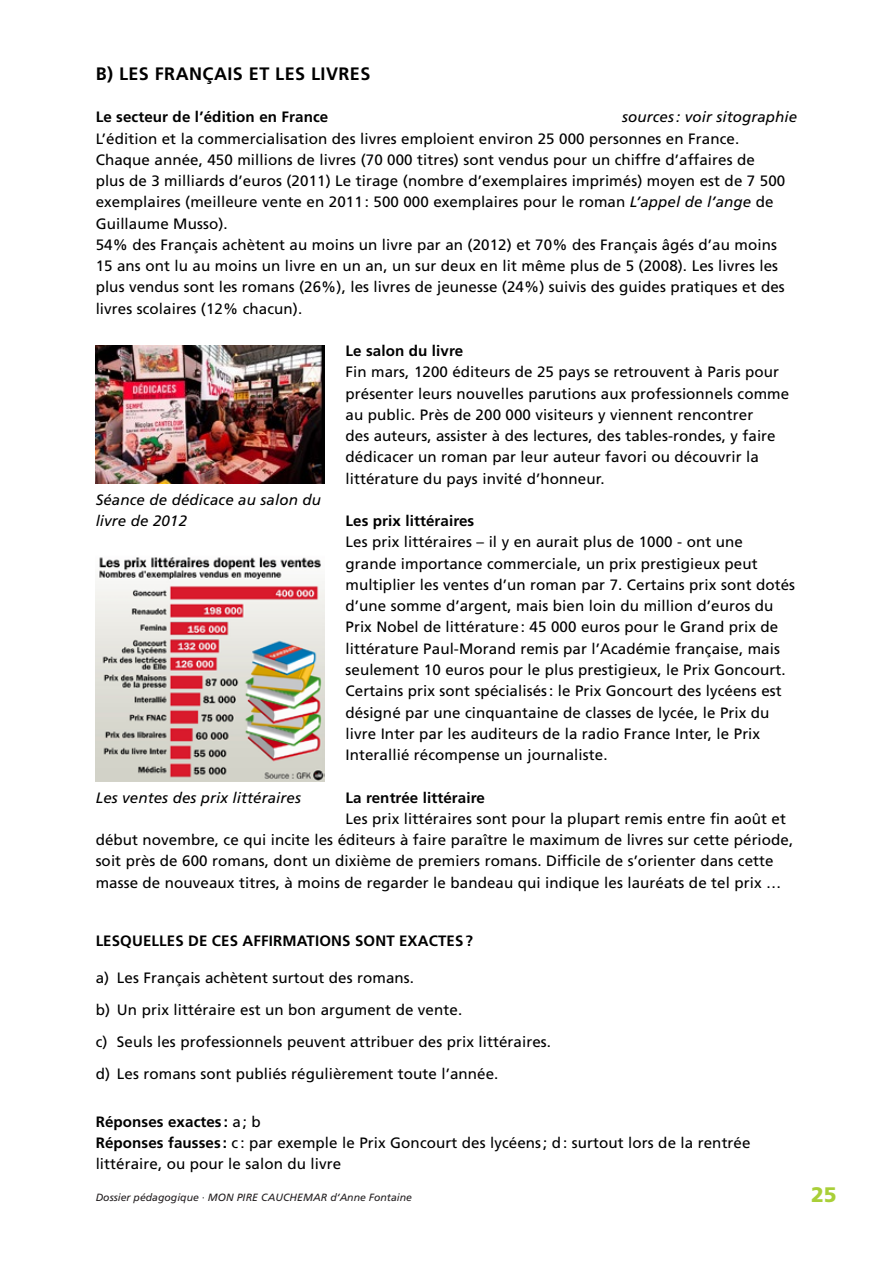
<style>
.page{position:relative;width:893px;height:1263px;background:#fff}
.page>*{position:absolute;margin:0;border:0;box-sizing:border-box;transform-origin:0 0}
.t1{font:900 21px "Frutiger LT Pro";color:#a9cf38}
.t2{font:700 18px "Frutiger LT Pro";letter-spacing:.025em;color:#000}
.t3{font:15px/21.3px "Frutiger LT Pro";letter-spacing:.005em;color:#000}
.t4{font:700 15px "Frutiger LT Pro";letter-spacing:.005em;color:#000}
.t5{font:italic 15px/21.3px "Frutiger LT Pro";letter-spacing:.005em;color:#000}
.t6{font:italic 10.5px "Frutiger LT Pro";color:#231f20}
.s1{font-style:italic}
.s2{font-weight:700}
</style>
<div class="page">
<img style="left:96px;top:345px;width:228px;height:139px">
<img style="left:96px;top:557px;width:228px;height:224px">
<p class="t2" style="left:96px;top:63px;width:276px">B) Les Français et les livres</p>
<p class="t4" style="left:96px;top:108px;width:234px">Le secteur de l’édition en France</p>
<p class="t5" style="left:622px;top:106px;width:177px">sources: voir sitographie</p>
<p class="t3" style="left:96px;top:128px;width:691px">L’édition et la commercialisation des livres emploient environ 25 000 personnes en France.<br>Chaque année, 450 millions de livres (70 000 titres) sont vendus pour un chiffre d’affaires de plus de 3 milliards d’euros (2011) Le tirage (nombre d’exemplaires imprimés) moyen est de 7 500 exemplaires (meilleure vente en 2011: 500 000 exemplaires pour le roman <span class="s1">L’appel de l’ange</span> de Guillaume Musso).<br>54% des Français achètent au moins un livre par an (2012) et 70% des Français âgés d’au moins 15 ans ont lu au moins un livre en un an, un sur deux en lit même plus de 5 (2008). Les livres les plus vendus sont les romans (26%), les livres de jeunesse (24%) suivis des guides pratiques et des livres scolaires (12% chacun).</p>
<p class="t4" style="left:345px;top:342px;width:119px">Le salon du livre</p>
<p class="t3" style="left:345px;top:362px;width:445px">Fin mars, 1200 éditeurs de 25 pays se retrouvent à Paris pour présenter leurs nouvelles parutions aux professionnels comme au public. Près de 200 000 visiteurs y viennent rencontrer<br>des auteurs, assister à des lectures, des tables-rondes, y faire dédicacer un roman par leur auteur favori ou découvrir la littérature du pays invité d’honneur.</p>
<p class="t4" style="left:345px;top:512px;width:130px">Les prix littéraires</p>
<p class="t3" style="left:345px;top:532px;width:451px">Les prix littéraires – il y en aurait plus de 1000 - ont une grande importance commerciale, un prix prestigieux peut multiplier les ventes d’un roman par 7. Certains prix sont dotés d’une somme d’argent, mais bien loin du million d’euros du Prix Nobel de littérature: 45 000 euros pour le Grand prix de littérature Paul-Morand remis par l’Académie française, mais seulement 10 euros pour le plus prestigieux, le Prix Goncourt.<br>Certains prix sont spécialisés: le Prix Goncourt des lycéens est désigné par une cinquantaine de classes de lycée, le Prix du livre Inter par les auditeurs de la radio France Inter, le Prix Interallié récompense un journaliste.</p>
<p class="t4" style="left:345px;top:788px;width:141px">La rentrée littéraire</p>
<p class="t3" style="left:96px;top:808px;width:699px;text-indent:250px">Les prix littéraires sont pour la plupart remis entre fin août et début novembre, ce qui incite les éditeurs à faire paraître le maximum de livres sur cette période, soit près de 600 romans, dont un dixième de premiers romans. Difficile de s’orienter dans cette masse de nouveaux titres, à moins de regarder le bandeau qui indique les lauréats de tel prix …</p>
<p class="t5" style="left:96px;top:489px;width:227px">Séance de dédicace au salon du livre de 2012</p>
<p class="t5" style="left:96px;top:787px;width:207px">Les ventes des prix littéraires</p>
<p class="t4" style="left:96px;top:932px;width:279px">Lesqu elles de ces affirmation s sont</p>
<p class="t4" style="left:399px;top:932px;width:75px">exactes?</p>
<p class="t3" style="left:96px;top:962px;width:457px;line-height:32px">a) Les Français achètent surtout des romans.<br>b) U n prix littéraire est un bon argument de vente.<br>c) Seuls les professionnels peuvent attribuer des prix littéraires. d) Les romans sont publiés régulièrement toute l’année.</p>
<p class="t3" style="left:96px;top:1111px;width:656px"><span class="s2">Réponses exactes :</span> a; b<br><span class="s2">Réponses fausses :</span> c : par exemple le Prix Goncourt des lycéens; d: surtout lors de la rentrée littéraire, ou pour le salon du livre</p>
<p class="t6" style="left:96px;top:1191px;width:318px">Dossier pédagogique · MON PIRE CAUCHEMAR d‘Anne Fontaine</p>
<h1 class="t1" style="left:811px;top:1182px;width:27px">25</h1>
</div>
